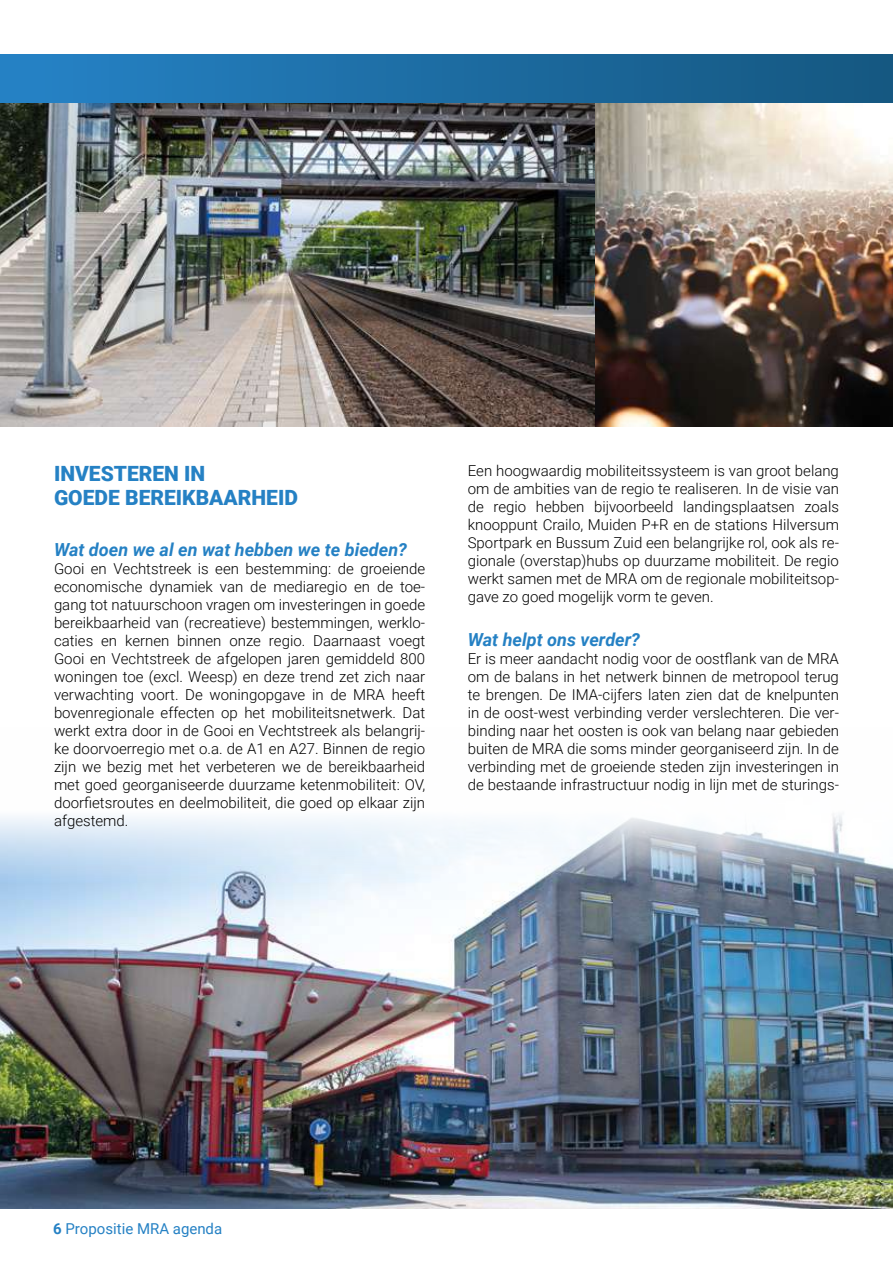
<style>
.page{position:relative;width:893px;height:1263px;background:#fff}
.page>*{position:absolute;margin:0;border:0;box-sizing:border-box;transform-origin:0 0}
.t1{font:900 21px/24px "Roboto";color:#2581c4}
.t2{font:italic 700 18px "Roboto";color:#2581c4}
.t3{font:300 15px/18px "Roboto";color:#000;text-align:justify}
.t4{font:15px "Roboto";color:#2581c4}
.s1{font-weight:700}
</style>
<div class="page">
<div style="left:0;top:54px;width:893px;height:49px;background:linear-gradient(to right,#2683c6,#155780)"></div>
<img style="left:0;top:815px;width:893px;height:394px">
<img style="left:0;top:104px;width:893px;height:322px">
<h1 class="t1" style="left:54px;top:461px;width:245px">INVESTEREN IN<br>GOEDE BEREIKBAARHEID</h1>
<p class="t2" style="left:54px;top:537px;width:354px">Wat doen we al en wat hebben we te bieden?</p>
<p class="t3" style="left:54px;top:559px;width:373px">Gooi en Vechtstreek is een bestemming: de groeiende economische dynamiek van de mediaregio en de toe&shy;gang tot natuurschoon vragen om investeringen in goede bereikbaarheid van (recreatieve) bestemmingen, werklo&shy;caties en kernen binnen onze regio. Daarnaast voegt Gooi en Vechtstreek de afgelopen jaren gemiddeld 800 woningen toe (excl. Weesp) en deze trend zet zich naar verwachting voort. De woningopgave in de MRA heeft bovenregionale effecten op het mobiliteitsnetwerk. Dat werkt extra door in de Gooi en Vechtstreek als belangrij&shy;ke doorvoerregio met o.a. de A1 en A27. Binnen de regio zijn we bezig met het verbeteren we de bereikbaarheid met goed georganiseerde duurzame ketenmobiliteit: OV, doorfietsroutes en deelmobiliteit, die goed op elkaar zijn afgestemd.</p>
<p class="t3" style="left:468px;top:461px;width:373px">Een hoogwaardig mobiliteitssysteem is van groot belang om de ambities van de regio te realiseren. In de visie van de regio hebben bijvoorbeeld landingsplaatsen zoals knooppunt Crailo, Muiden P+R en de stations Hilversum Sportpark en Bussum Zuid een belangrijke rol, ook als re&shy;gionale (overstap)hubs op duurzame mobiliteit. De regio werkt samen met de MRA om de regionale mobiliteitsop&shy;gave zo goed mogelijk vorm te geven.</p>
<p class="t2" style="left:468px;top:627px;width:174px">Wat helpt ons verder?</p>
<p class="t3" style="left:468px;top:649px;width:373px">Er is meer aandacht nodig voor de oostflank van de MRA om de balans in het netwerk binnen de metropool terug te brengen. De IMA-cijfers laten zien dat de knelpunten in de oost-west verbinding verder verslechteren. Die ver&shy;binding naar het oosten is ook van belang naar gebieden buiten de MRA die soms minder georganiseerd zijn. In de verbinding met de groeiende steden zijn investeringen in de bestaande infrastructuur nodig in lijn met de sturings-</p>
<p class="t4" style="left:53px;top:1218px;width:171px"><span class="s1">6</span> Propositie MRA agenda</p>
</div>
